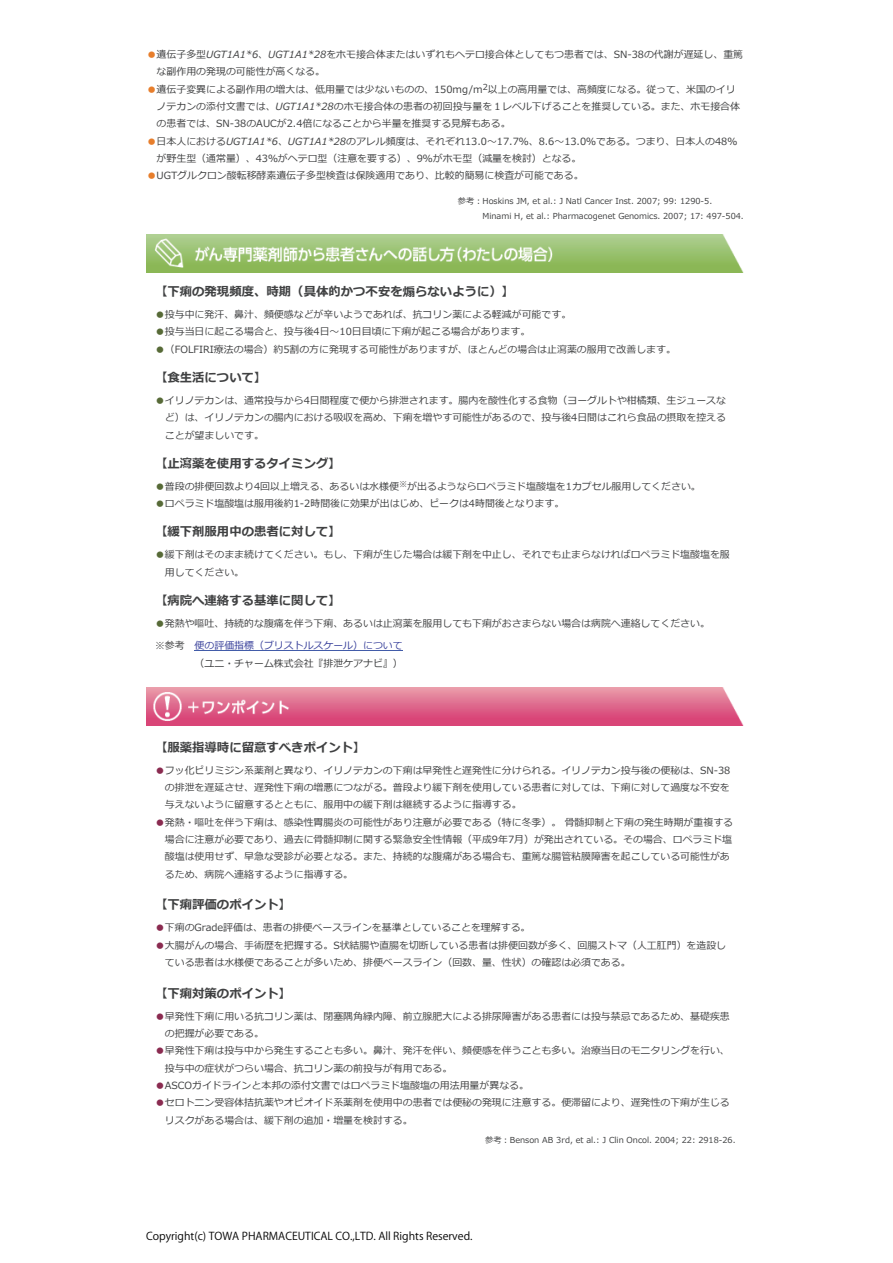
<style>
.page{position:relative;width:893px;height:1263px;background:#fff}
.page>*{position:absolute;margin:0;border:0;box-sizing:border-box;transform-origin:0 0}
.t1{font:700 12.45px "Meiryo";color:#404142}
.t2{font:10.8px "Koz Go Pr 6 N";color:#030303}
.t3{font:9.9px/17.4px "Meiryo";color:#404142}
.t4{font:8.25px/14.9px "Meiryo";color:#404142}
.s1{color:#e77e2c}
.s2{font-style:italic}
.s3{color:#576a37}
.s4{color:#39419b}
.s5{color:#8a2b50}
</style>
<div class="page">
<img style="left:147px;top:235px;width:596px;height:38px">
<hr style="left:195px;top:650px;width:208px;height:1px;background:#425ca9">
<img style="left:147px;top:688px;width:596px;height:38px">
<p class="t3" style="left:157px;top:46px;width:588px;text-indent:-10px"><span class="s1">●</span>遺伝子多型<span class="s2">UGT1A1*6</span>、<span class="s2">UGT1A1*28</span>をホモ接合体またはいずれもヘテロ接合体としてもつ患者では、SN-38の代謝が遅延し、重篤な副作用の発現の可能性が高くなる。</p>
<p class="t3" style="left:157px;top:81px;width:585px;text-indent:-10px"><span class="s1">●</span>遺伝子変異による副作用の増大は、低用量では少ないものの、150mg/m<sup>2</sup>以上の高用量では、高頻度になる。従って、米国のイリノテカンの添付文書では、<span class="s2">UGT1A1*28</span>のホモ接合体の患者の初回投与量を１レベル下げることを推奨している。また、ホモ接合体の患者では、SN-38のAUCが2.4倍になることから半量を推奨する見解もある。</p>
<p class="t3" style="left:157px;top:133px;width:582px;text-indent:-10px"><span class="s1">●</span>日本人における<span class="s2">UGT1A1*6</span>、<span class="s2">UGT1A1*28</span>のアレル頻度は、それぞれ13.0～17.7％、8.6～13.0％である。つまり、日本人の48％が野生型（通常量）、43％がヘテロ型（注意を要する）、9％がホモ型（減量を検討）となる。</p>
<p class="t3" style="left:147px;top:168px;width:438px"><span class="s1">●</span>UGTグルクロン酸転移酵素遺伝子多型検査は保険適用であり、比較的簡易に検査が可能である。</p>
<p class="t4" style="left:482px;top:194px;width:263px;text-indent:-25px">参考：Hoskins JM, et al.: J Natl Cancer Inst. 2007; 99: 1290-5.<br>Minami H, et al.: Pharmacogenet Genomics. 2007; 17: 497-504.</p>
<p class="t1" style="left:155px;top:283px;width:361px">【下痢の発現頻度、時期（具体的かつ不安を煽らないように）】</p>
<p class="t3" style="left:155px;top:306px;width:417px"><span class="s3">●</span>投与中に発汗、鼻汁、頻便感などが辛いようであれば、抗コリン薬による軽減が可能です。</p>
<p class="t3" style="left:155px;top:324px;width:377px"><span class="s3">●</span>投与当日に起こる場合と、投与後4日～10日目頃に下痢が起こる場合があります。</p>
<p class="t3" style="left:155px;top:341px;width:522px"><span class="s3">●</span>（FOLFIRI療法の場合）約5割の方に発現する可能性がありますが、ほとんどの場合は止瀉薬の服用で改善します。</p>
<p class="t1" style="left:155px;top:368px;width:113px">【食生活について】</p>
<p class="t3" style="left:165px;top:392px;width:562px;text-align:justify;text-indent:-10px"><span class="s3">●</span>イリノテカンは、通常投与から4日間程度で便から排泄されます。腸内を酸性化する食物（ヨーグルトや柑橘類、生ジュースなど）は、イリノテカンの腸内における吸収を高め、下痢を増やす可能性があるので、投与後4日間はこれら食品の摂取を控えることが望ましいです。</p>
<p class="t1" style="left:155px;top:454px;width:187px">【止瀉薬を使用するタイミング】</p>
<p class="t3" style="left:155px;top:478px;width:547px"><span class="s3">●</span>普段の排便回数より4回以上増える、あるいは水様便<sup>※</sup>が出るようならロペラミド塩酸塩を1カプセル服用してください。</p>
<p class="t3" style="left:155px;top:495px;width:411px"><span class="s3">●</span>ロペラミド塩酸塩は服用後約1-2時間後に効果が出はじめ、ピークは4時間後となります。</p>
<p class="t1" style="left:155px;top:523px;width:187px">【緩下剤服用中の患者に対して】</p>
<p class="t3" style="left:165px;top:547px;width:566px;text-indent:-10px"><span class="s3">●</span>緩下剤はそのまま続けてください。もし、下痢が生じた場合は緩下剤を中止し、それでも止まらなければロペラミド塩酸塩を服用してください。</p>
<p class="t1" style="left:155px;top:591px;width:187px">【病院へ連絡する基準に関して】</p>
<p class="t3" style="left:155px;top:615px;width:556px"><span class="s3">●</span>発熱や嘔吐、持続的な腹痛を伴う下痢、あるいは止瀉薬を服用しても下痢がおさまらない場合は病院へ連絡してください。</p>
<p class="t3" style="left:155px;top:637px;width:249px">※参考 <span class="s4">便の評価指標（ブリストルスケール）について</span>　　　　（ユニ・チャーム株式会社『排泄ケアナビ』）</p>
<p class="t1" style="left:155px;top:738px;width:212px">【服薬指導時に留意すべきポイント】</p>
<p class="t3" style="left:165px;top:762px;width:567px;text-align:justify;text-indent:-10px"><span class="s5">●</span>フッ化ピリミジン系薬剤と異なり、イリノテカンの下痢は早発性と遅発性に分けられる。イリノテカン投与後の便秘は、SN-38の排泄を遅延させ、遅発性下痢の増悪につながる。普段より緩下剤を使用している患者に対しては、下痢に対して過度な不安を与えないように留意するとともに、服用中の緩下剤は継続するように指導する。</p>
<p class="t3" style="left:165px;top:814px;width:569px;text-indent:-10px"><span class="s5">●</span>発熱・嘔吐を伴う下痢は、感染性胃腸炎の可能性があり注意が必要である（特に冬季）。 骨髄抑制と下痢の発生時期が重複する場合に注意が必要であり、過去に骨髄抑制に関する緊急安全性情報（平成9年7月）が発出されている。その場合、ロペラミド塩酸塩は使用せず、早急な受診が必要となる。また、持続的な腹痛がある場合も、重篤な腸管粘膜障害を起こしている可能性があるため、病院へ連絡するように指導する。</p>
<p class="t1" style="left:155px;top:896px;width:138px">【下痢評価のポイント】</p>
<p class="t3" style="left:155px;top:920px;width:377px"><span class="s5">●</span>下痢のGrade評価は、患者の排便ベースラインを基準としていることを理解する。</p>
<p class="t3" style="left:165px;top:937px;width:562px;text-indent:-10px"><span class="s5">●</span>大腸がんの場合、手術歴を把握する。S状結腸や直腸を切断している患者は排便回数が多く、回腸ストマ（人工肛門）を造設している患者は水様便であることが多いため、排便ベースライン（回数、量、性状）の確認は必須である。</p>
<p class="t1" style="left:155px;top:984px;width:138px">【下痢対策のポイント】</p>
<p class="t3" style="left:165px;top:1008px;width:566px;text-indent:-10px"><span class="s5">●</span>早発性下痢に用いる抗コリン薬は、閉塞隅角緑内障、前立腺肥大による排尿障害がある患者には投与禁忌であるため、基礎疾患の把握が必要である。</p>
<p class="t3" style="left:165px;top:1043px;width:566px;text-indent:-10px"><span class="s5">●</span>早発性下痢は投与中から発生することも多い。鼻汁、発汗を伴い、頻便感を伴うことも多い。治療当日のモニタリングを行い、投与中の症状がつらい場合、抗コリン薬の前投与が有用である。</p>
<p class="t3" style="left:155px;top:1077px;width:375px"><span class="s5">●</span>ASCOガイドラインと本邦の添付文書ではロペラミド塩酸塩の用法用量が異なる。</p>
<p class="t3" style="left:165px;top:1095px;width:566px;text-indent:-10px"><span class="s5">●</span>セロトニン受容体拮抗薬やオピオイド系薬剤を使用中の患者では便秘の発現に注意する。便滞留により、遅発性の下痢が生じるリスクがある場合は、緩下剤の追加・増量を検討する。</p>
<p class="t4" style="left:485px;top:1133px;width:252px">参考：Benson AB 3rd, et al.: J Clin Oncol. 2004; 22: 2918-26.</p>
<p class="t2" style="left:146px;top:1230px;width:328px">Copyright(c) TOWA PHARMACEUTICAL CO.,LTD. All Rights Reserved.</p>
</div>
